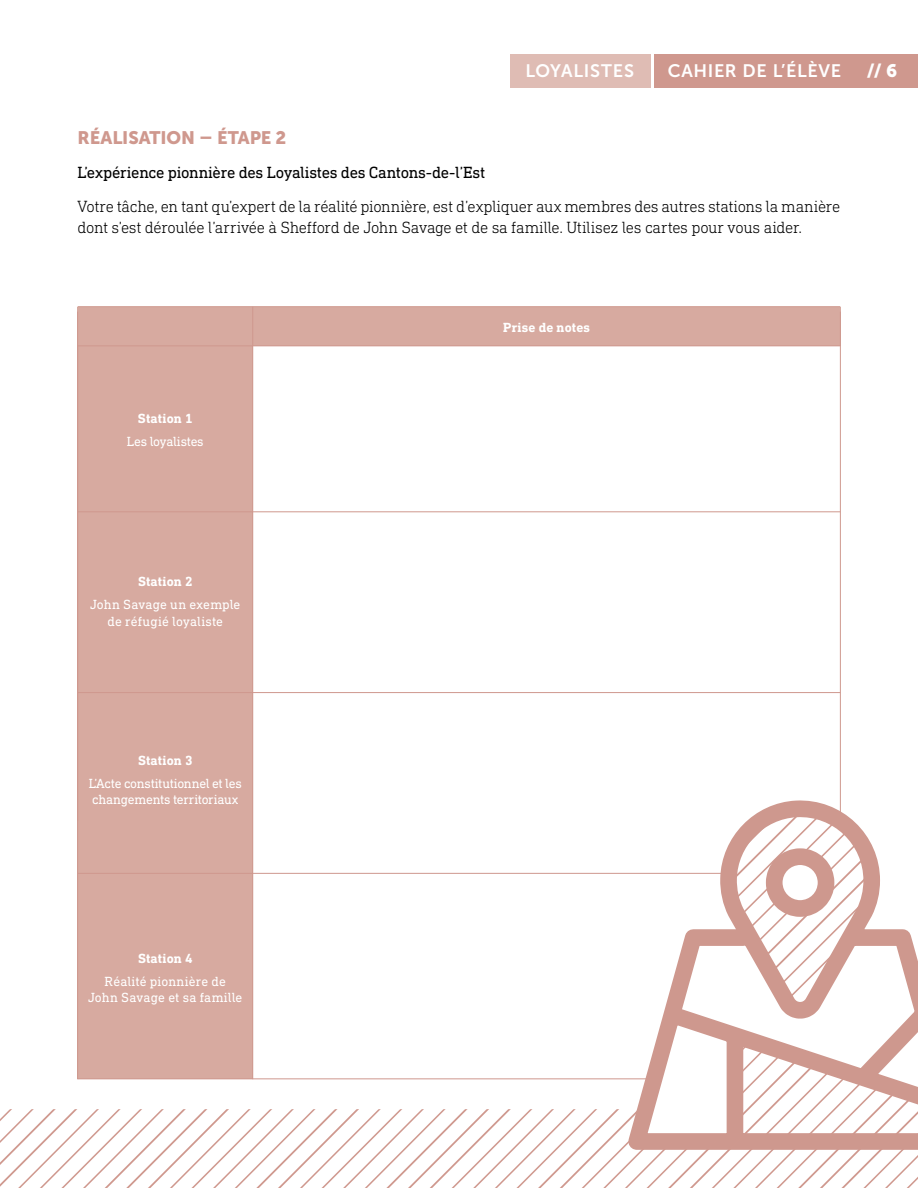
<style>
.page{position:relative;width:918px;height:1188px;background:#fff}
.page>*{position:absolute;margin:0;border:0;box-sizing:border-box;transform-origin:0 0}
.t1{font:18px "Museo Sans 700";letter-spacing:.035em;color:#fff}
.t2{font:18px "Museo Sans 900";letter-spacing:-.005em;color:#cf988e}
.t3{font:18px "Museo Sans 900";color:#fff}
.t4{font:300 16.5px/21px "DIN Next Slab Pro";letter-spacing:-.02em;color:#000}
.t5{font:16.5px "DIN Next Slab Pro";letter-spacing:-.02em;color:#000}
.t6{font:13.5px/16.5px "DIN Next Slab Pro";color:#fff;text-align:center}
.t7{font:13.5px/16.5px "DIN Next Slab Pro";letter-spacing:-.02em;color:#fff}
.t8{font:700 13.5px "DIN Next Slab Pro";letter-spacing:.01em;color:#fff}
</style>
<div class="page">
<div style="left:654px;top:54px;width:264px;height:34px;background:#cf988e"></div>
<div style="left:510px;top:54px;width:141px;height:34px;background:#dfbcb4"></div>
<div style="left:78px;top:345px;width:175px;height:734px;background:#d7aaa0"></div>
<div style="left:77px;top:307px;width:764px;height:39px;background:#d7aaa0"></div>
<hr style="left:252px;top:307px;width:1px;height:772px;background:#cf988e">
<hr style="left:77px;top:345px;width:1px;height:734px;background:#cf988e">
<hr style="left:78px;top:511px;width:762px;height:1px;background:#cf988e">
<hr style="left:78px;top:873px;width:652px;height:1px;background:#cf988e">
<hr style="left:78px;top:692px;width:762px;height:1px;background:#cf988e">
<hr style="left:840px;top:312px;width:1px;height:509px;background:#cf988e">
<hr style="left:77px;top:312px;width:1px;height:509px;background:#cf988e">
<svg style="left:615px;top:789px;width:303px;height:249px"></svg>
<img style="left:0;top:1038px;width:918px;height:150px">
<hr style="left:78px;top:345px;width:762px;height:1px;background:#cf988e">
<hr style="left:78px;top:306px;width:762px;height:1px;background:#cf988e">
<p class="t1" style="left:525px;top:61px;width:110px">LOYALISTES</p>
<p class="t1" style="left:668px;top:61px;width:175px">CAHIER DE L’ÉLÈVE</p>
<p class="t3" style="left:867px;top:61px;width:32px">// 6</p>
<p class="t2" style="left:78px;top:128px;width:210px">RÉALISATION – ÉTAPE 2</p>
<p class="t5" style="left:78px;top:163px;width:409px">L’expérience pionnière des Loyalistes des Cantons‑de‑l’Est</p>
<p class="t4" style="left:78px;top:196px;width:764px">Votre tâche, en tant qu’expert de la réalité pionnière, est d’expliquer aux membres des autres stations la manière dont s’est déroulée l’arrivée à Shefford de John Savage et de sa famille. Utilisez les cartes pour vous aider.</p>
<p class="t8" style="left:138px;top:410px;width:56px">Station 1</p>
<p class="t7" style="left:127px;top:433px;width:78px">Les loyalistes</p>
<p class="t8" style="left:138px;top:574px;width:56px">Station 2</p>
<p class="t6" style="left:90px;top:596px;width:152px">John Savage un exemple de réfugié loyaliste</p>
<p class="t8" style="left:138px;top:752px;width:56px">Station 3</p>
<p class="t7" style="left:89px;top:775px;width:155px">L’Acte constitutionnel et les changements territoriaux</p>
<p class="t8" style="left:138px;top:950px;width:56px">Station 4</p>
<p class="t6" style="left:88px;top:973px;width:156px">Réalité pionnière de<br>John Savage et sa famille</p>
<p class="t8" style="left:503px;top:319px;width:89px">Prise de notes</p>
</div>
